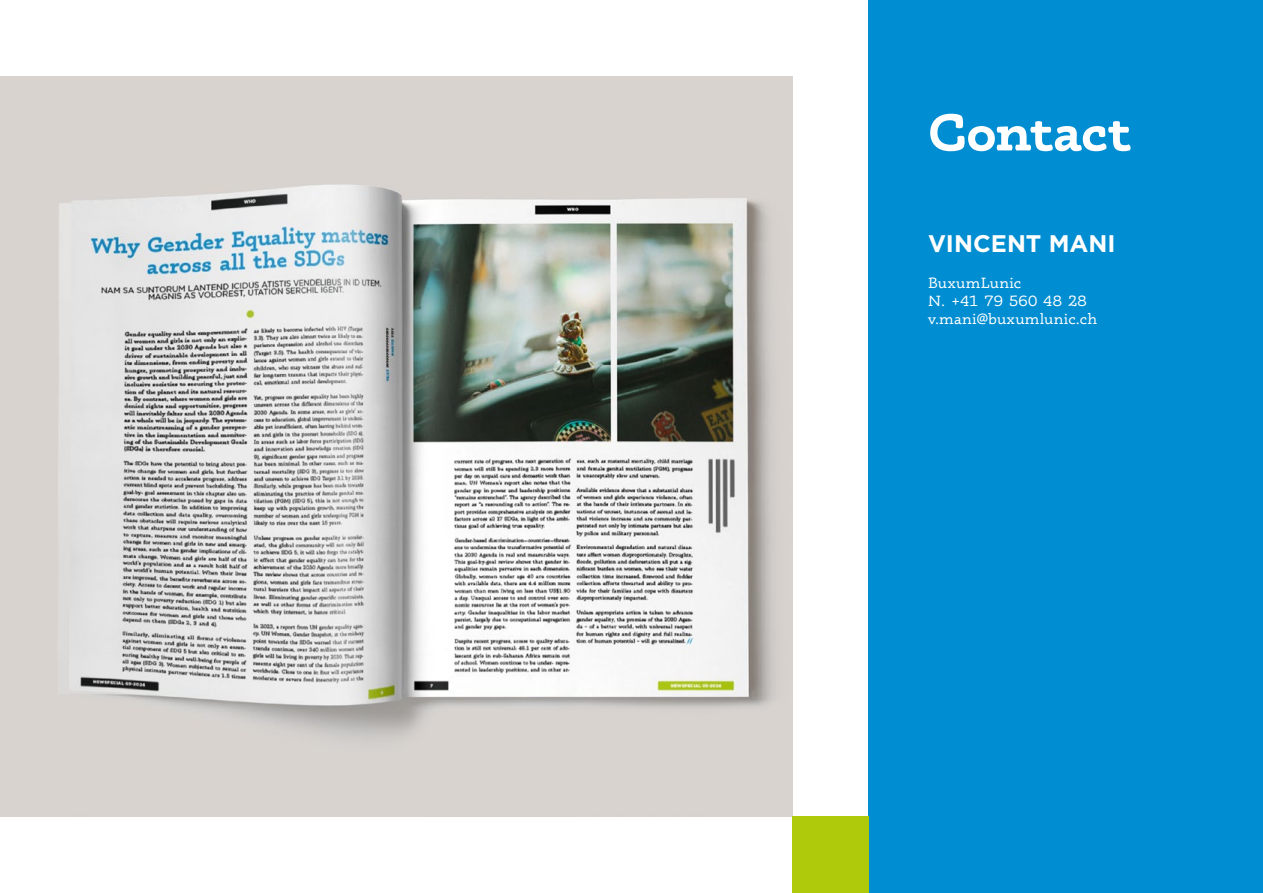
<style>
.page{position:relative;width:1263px;height:893px;background:#fff}
.page>*{position:absolute;margin:0;border:0;box-sizing:border-box;transform-origin:0 0}
.t1{font:700 52.5px "Phoreus Cherokee";letter-spacing:-.005em;color:#fff}
.t2{font:700 24px "Gotham";color:#fff}
.t3{font:15px/18px "Phoreus Cherokee";letter-spacing:.02em;color:#fff}
</style>
<div class="page">
<div style="left:868px;top:0;width:395px;height:893px;background:#008dd1"></div>
<img style="left:0;top:77px;width:792px;height:739px">
<div style="left:792px;top:816px;width:76px;height:77px;background:#afca0b"></div>
<h1 class="t1" style="left:928px;top:99px;width:205px">Contact</h1>
<h2 class="t2" style="left:928px;top:228px;width:189px">VINCENT MANI</h2>
<p class="t3" style="left:928px;top:274px;width:171px">BuxumLunic<br>N. +41 79 560 48 28 v.mani@buxumlunic.ch</p>
</div>
